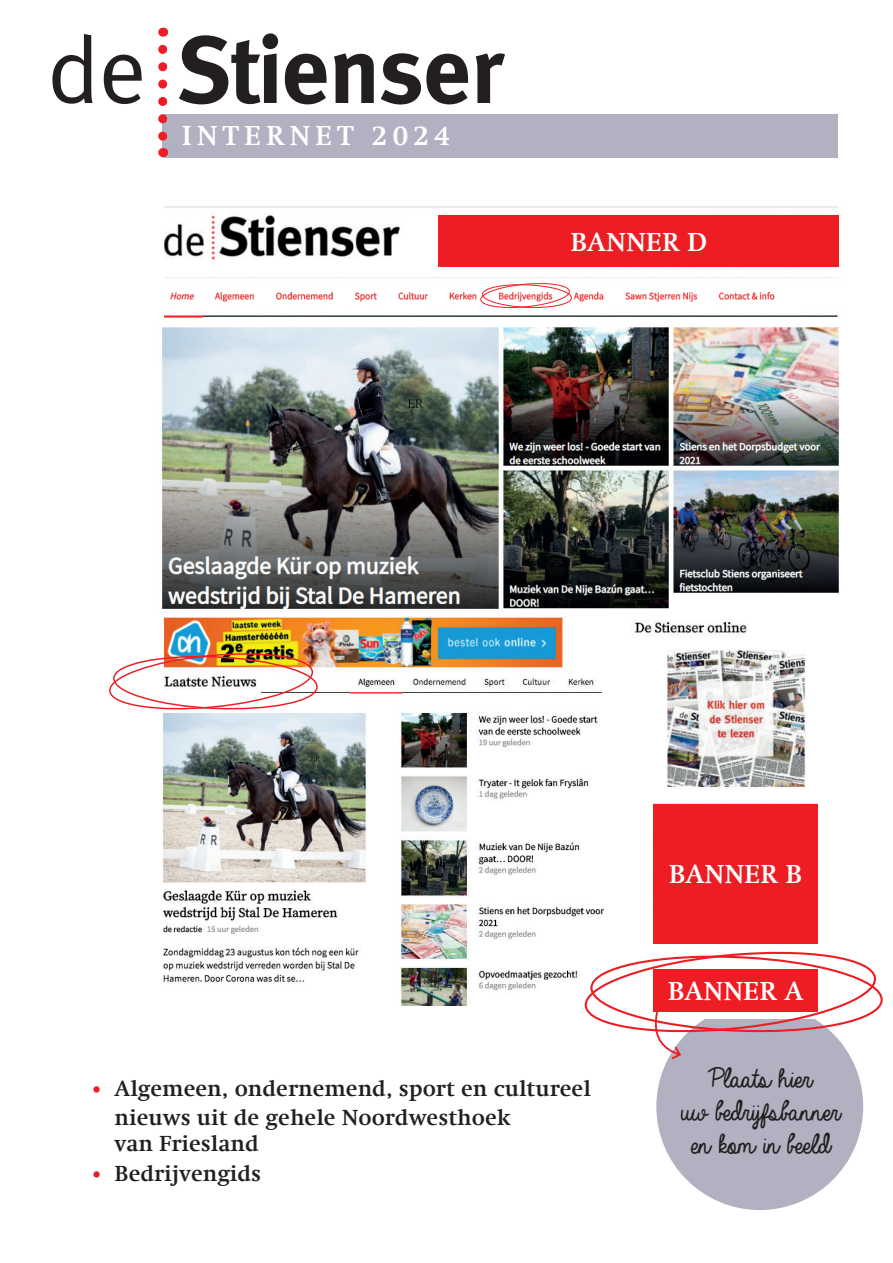
<style>
.page{position:relative;width:893px;height:1263px;background:#fff}
.page>*{position:absolute;margin:0;border:0;box-sizing:border-box;transform-origin:0 0}
.t1{font:700 94.5px "Meta";color:#231f20}
.t2{font:30px/33px "Always In My Heart";color:#231f20;text-align:center}
.t3{font:700 27px "NS Swift";letter-spacing:.18em;color:#fff}
.t4{font:700 25.65px "NS Swift";color:#fff}
.t5{font:700 21.45px/29.7px "NS Swift";color:#231f20}
.s1{font-weight:400}
.s2{color:#ee1d23}
</style>
<div class="page">
<div style="left:656px;top:1003px;width:207px;height:207px;background:#b2b1c1;border-radius:50%"></div>
<div style="left:162px;top:114px;width:675px;height:43px;background:#b2b1c1"></div>
<svg style="left:158px;top:49px;width:9px;height:108px"></svg>
<img style="left:164px;top:206px;width:676px;height:738px">
<div style="left:439px;top:216px;width:400px;height:51px;background:#ee1d23"></div>
<div style="left:653px;top:803px;width:165px;height:140px;background:#ee1d23"></div>
<img style="left:164px;top:285px;width:623px;height:23px">
<img style="left:163px;top:709px;width:456px;height:296px">
<img style="left:162px;top:324px;width:678px;height:292px">
<svg style="left:584px;top:948px;width:299px;height:113px"></svg>
<svg style="left:109px;top:650px;width:209px;height:62px"></svg>
<svg style="left:480px;top:282px;width:92px;height:27px"></svg>
<h1 class="t1" style="left:47px;top:16px;width:458px"><span class="s1">de</span> Stienser</h1>
<p class="t3" style="left:182px;top:120px;width:270px">INTERNET 2024</p>
<p class="t4" style="left:570px;top:227px;width:138px">BANNER D</p>
<p class="t4" style="left:669px;top:859px;width:135px">BANNER B</p>
<p class="t4" style="left:668px;top:976px;width:137px">BANNER A</p>
<p class="t5" style="left:115px;top:1073px;width:478px;text-indent:-23px"><span class="s2">•</span> Algemeen, ondernemend, sport en cultureel nieuws uit de gehele Noordwesthoek</p>
<p class="t5" style="left:115px;top:1129px;width:146px">van Friesland</p>
<p class="t5" style="left:91px;top:1158px;width:172px"><span class="s2">•</span> Bedrijvengids</p>
<h2 class="t2" style="left:675px;top:1063px;width:161px">Plaats hier<br>uw bedrijfsbanner en kom in beeld</h2>
</div>
